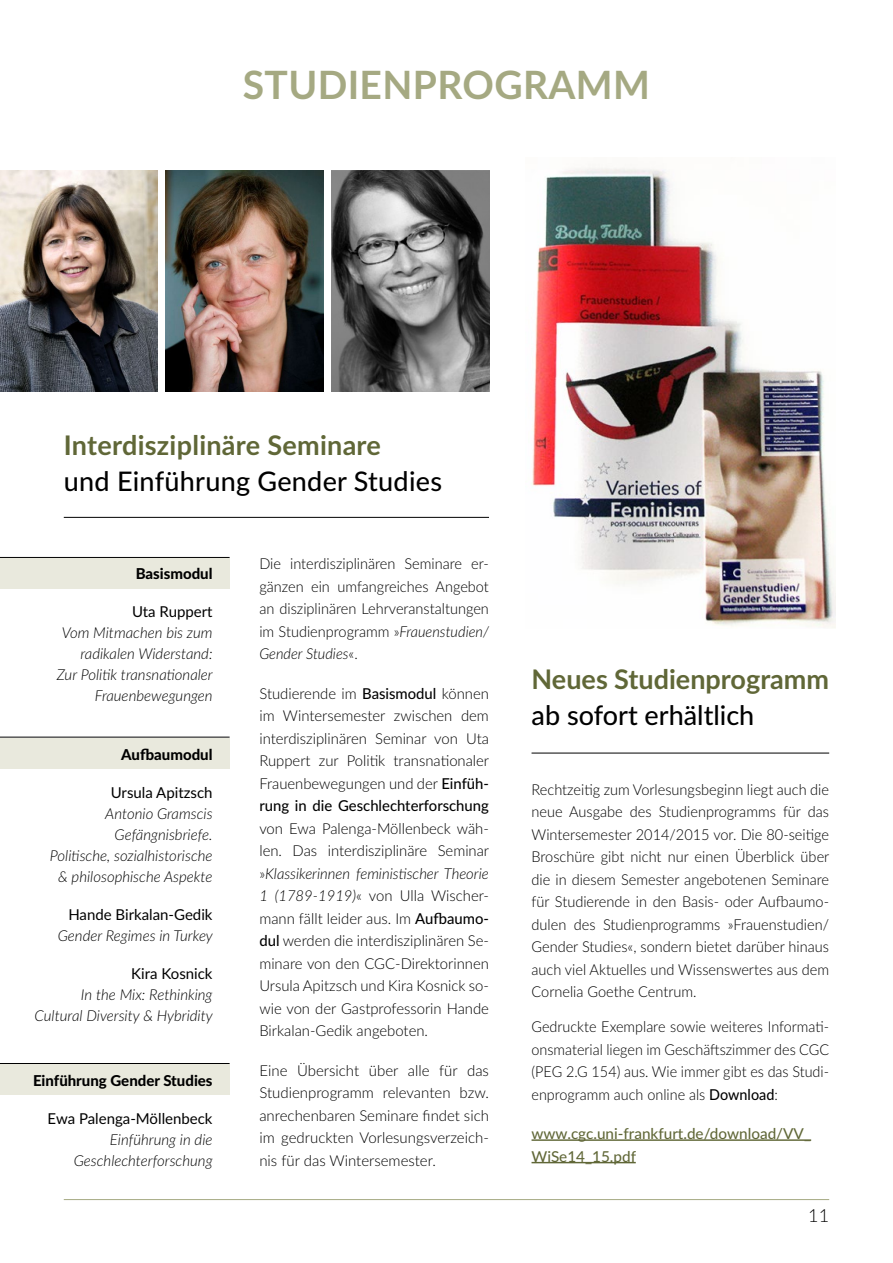
<style>
.page{position:relative;width:893px;height:1263px;background:#fff}
.page>*{position:absolute;margin:0;border:0;box-sizing:border-box;transform-origin:0 0}
.t1{font:700 39px "Lato";letter-spacing:.01em;color:#a5a982}
.t2{font:700 27px "Lato";color:#606737}
.t3{font:500 27px "Lato";letter-spacing:.01em;color:#000}
.t4{font:300 18px "Lato";color:#000}
.t5{font:300 15px/22.5px "Lato";color:#000;text-align:justify}
.t6{font:italic 300 15px/21px "Lato";color:#000;text-align:right}
.t7{font:300 15px/22.5px "Lato";color:#000;text-align:justify;scale:.96 1}
.t8{font:15px "Lato";color:#000}
.t9{font:500 15px/22.5px "Lato";color:#606737}
.t10{font:800 15px "Lato";color:#000}
.s1{font-style:italic}
.s2{font-weight:500}
</style>
<div class="page">
<hr style="left:64px;top:1199px;width:765px;height:1px;background:#a5a982">
<div style="left:0;top:558px;width:230px;height:30px;background:#e9e9dd"></div>
<hr style="left:531px;top:1139px;width:280px;height:2px;background:#606737">
<hr style="left:531px;top:1162px;width:105px;height:1px;background:#606737">
<hr style="left:531px;top:753px;width:298px;height:1px;background:#000">
<hr style="left:64px;top:517px;width:425px;height:1px;background:#000">
<div style="left:0;top:1064px;width:230px;height:30px;background:#e9e9dd"></div>
<hr style="left:0;top:1063px;width:230px;height:1px;background:#000">
<div style="left:0;top:739px;width:230px;height:30px;background:#e9e9dd"></div>
<hr style="left:0;top:737px;width:230px;height:1px;background:#000">
<hr style="left:0;top:557px;width:230px;height:1px;background:#000">
<img style="left:532px;top:167px;width:304px;height:461px">
<img style="left:332px;top:170px;width:157px;height:221px">
<img style="left:166px;top:170px;width:157px;height:221px">
<img style="left:0;top:170px;width:157px;height:221px">
<h1 class="t1" style="left:243px;top:57px;width:409px">STUDIENPROGRAMM</h1>
<h2 class="t2" style="left:64px;top:426px;width:319px">Interdisziplinäre Seminare</h2>
<h2 class="t3" style="left:64px;top:462px;width:380px">und Einführung Gender Studies</h2>
<p class="t10" style="left:136px;top:563px;width:78px">Basismodul</p>
<p class="t8" style="left:132px;top:601px;width:82px">Uta Ruppert</p>
<p class="t6" style="left:57px;top:622px;width:158px">Vom Mitmachen bis zum radikalen Widerstand:<br>Zur Politik transnationaler<br>Frauenbewegungen</p>
<p class="t10" style="left:121px;top:743px;width:93px">Aufbaumodul</p>
<p class="t8" style="left:111px;top:782px;width:103px">Ursula Apitzsch</p>
<p class="t6" style="left:50px;top:802px;width:164px">Antonio Gramscis<br>Gefängnisbriefe.<br>Politische, sozialhistorische &amp; philosophische Aspekte</p>
<p class="t8" style="left:68px;top:904px;width:146px">Hande Birkalan-Gedik</p>
<p class="t6" style="left:58px;top:924px;width:157px">Gender Regimes in Turkey</p>
<p class="t8" style="left:131px;top:963px;width:83px">Kira Kosnick</p>
<p class="t6" style="left:35px;top:983px;width:180px">In the Mix: Rethinking<br>Cultural Diversity &amp; Hybridity</p>
<p class="t10" style="left:33px;top:1069px;width:181px">Einführung Gender Studies</p>
<p class="t8" style="left:48px;top:1107px;width:166px">Ewa Palenga-Möllenbeck</p>
<p class="t6" style="left:74px;top:1128px;width:140px">Einführung in die<br>Geschlechterforschung</p>
<p class="t5" style="left:259px;top:552px;width:231px">Die interdisziplinären Seminare er&shy;gänzen ein umfangreiches Angebot an disziplinären Lehrveranstaltungen im Studienprogramm »<span class="s1">Frauenstudien/ Gender Studies</span>«.</p>
<p class="t5" style="left:259px;top:681px;width:231px">Studierende im <span class="s2">Basismodul</span> können im Wintersemester zwischen dem interdisziplinären Seminar von Uta Ruppert zur Politik transnationaler Frauenbewegungen und der <span class="s2">Einfüh&shy;rung in die Geschlechterforschung</span></p>
<p class="t5" style="left:259px;top:816px;width:231px">von Ewa Palenga-Möllenbeck wäh&shy;len. Das interdisziplinäre Seminar »<span class="s1">Klassikerinnen feministischer Theorie 1 (1789-1919)</span>« von Ulla Wischer&shy;mann fällt leider aus. Im <span class="s2">Aufbaumo&shy;dul</span> werden die interdisziplinären Se&shy;minare von den CGC-Direktorinnen Ursula Apitzsch und Kira Kosnick so&shy;wie von der Gastprofessorin Hande Birkalan-Gedik angeboten.</p>
<p class="t5" style="left:259px;top:1058px;width:231px">Eine Übersicht über alle für das Studienprogramm relevanten bzw. anrechenbaren Seminare findet sich im gedruckten Vorlesungsverzeich&shy;nis für das Wintersemester.</p>
<h2 class="t2" style="left:531px;top:660px;width:299px">Neues Studienprogramm</h2>
<h2 class="t3" style="left:531px;top:696px;width:224px">ab sofort erhältlich</h2>
<p class="t5" style="left:531px;top:777px;width:299px">Rechtzeitig zum Vorlesungsbeginn liegt auch die neue Ausgabe des Studienprogramms für das Wintersemester 2014/2015 vor. Die 80-seitige Broschüre gibt nicht nur einen Überblick über die in diesem Semester angebotenen Seminare für Studierende in den Basis- oder Aufbaumo&shy;dulen des Studienprogramms »Frauenstudien/ Gender Studies«, sondern bietet darüber hinaus auch viel Aktuelles und Wissenswertes aus dem Cornelia Goethe Centrum.</p>
<p class="t7" style="left:531px;top:1015px;width:312px">Gedruckte Exemplare sowie weiteres Informati&shy;onsmaterial liegen im Geschäftszimmer des CGC (PEG 2.G 154) aus. Wie immer gibt es das Studi&shy;enprogramm auch online als <span class="s2">Download</span>:</p>
<p class="t9" style="left:531px;top:1122px;width:281px">www.cgc.uni-frankfurt.de/download/VV_<br>WiSe14_15.pdf</p>
<p class="t4" style="left:808px;top:1203px;width:22px">11</p>
</div>
